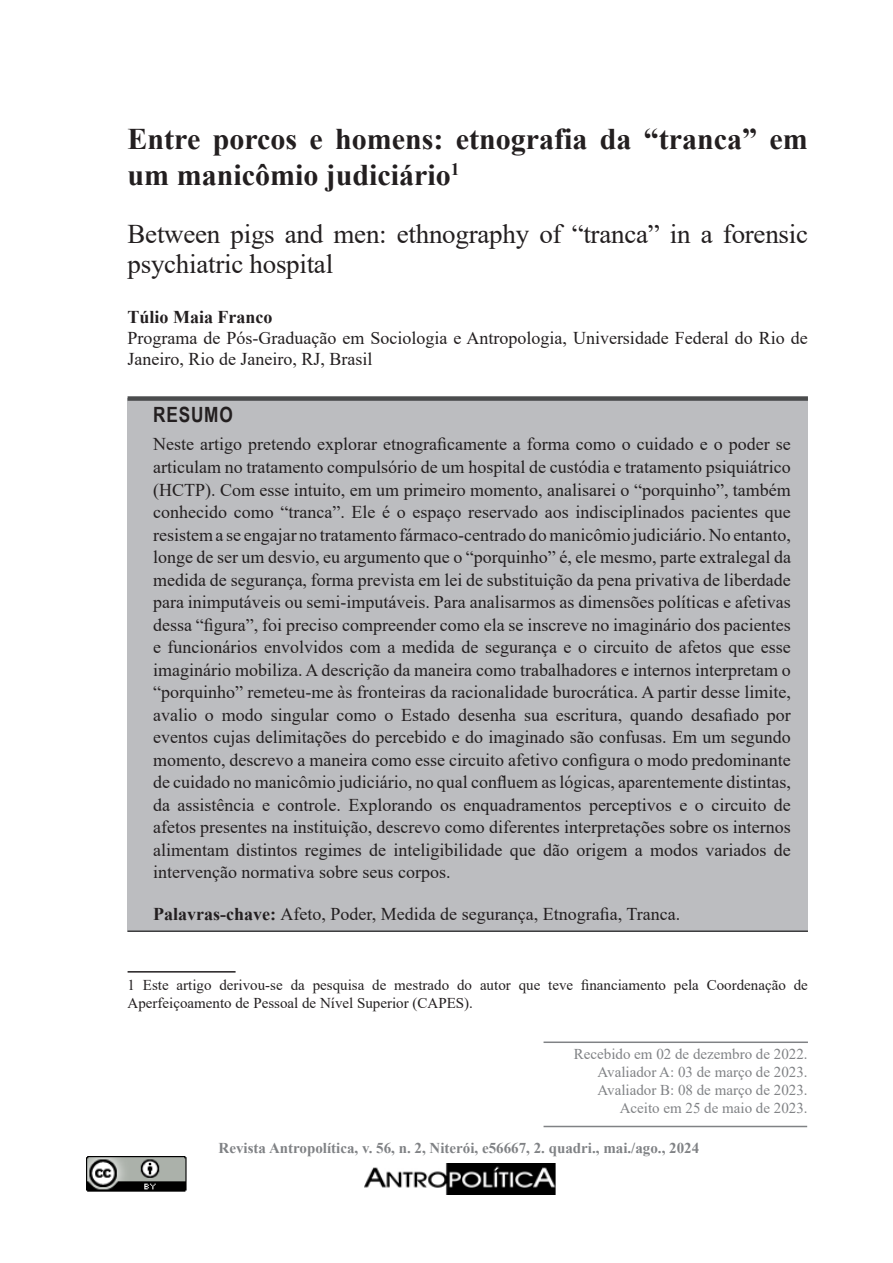
<style>
.page{position:relative;width:893px;height:1263px;background:#fff}
.page>*{position:absolute;margin:0;border:0;box-sizing:border-box;transform-origin:0 0}
.Tìtulo_do_artigo{font:700 30px/36px "Times New Roman";color:#231f20}
.t1{font:27px/30px "Times New Roman";letter-spacing:-.01em;color:#231f20}
.t2{font:700 21px "Arial Narrow";letter-spacing:.04em;color:#231f20}
._1_NORMAL_ANTROPOLÍT{font:18px/22.5px "Times New Roman";color:#231f20}
._1_NORMAL_ANTROPOLÍT-2{font:700 18px "Times New Roman";color:#231f20}
.t3{font:15px/18px "Times New Roman";color:#231f20}
.t4{font:15px "Times New Roman";color:#808285}
.t5{font:700 15px "Times New Roman";color:#808285}
.s1{font-weight:700}
</style>
<div class="page">
<img style="left:87px;top:1156px;width:100px;height:36px">
<img style="left:364px;top:1164px;width:192px;height:30px">
<div style="left:128px;top:398px;width:680px;height:534px;background:#bcbdc0"></div>
<hr style="left:128px;top:971px;width:108px;height:1px;background:#231f20">
<div style="left:128px;top:396px;width:680px;height:5px;background:#4b4c4d"></div>
<hr style="left:544px;top:1041px;width:264px;height:2px;background:#808285">
<hr style="left:544px;top:1126px;width:263px;height:1px;background:#808285">
<hr style="left:128px;top:930px;width:680px;height:2px;background:#3e3e3f">
<p class="Tìtulo_do_artigo" style="left:128px;top:120px;width:682px">Entre porcos e homens: etnografia da “tranca” em um manicômio judiciário<sup>1</sup></p>
<p class="t1" style="left:128px;top:219px;width:682px">Between pigs and men: ethnography of “tranca” in a forensic psychiatric hospital</p>
<p class="_1_NORMAL_ANTROPOLÍT-2" style="left:128px;top:304px;width:147px">Túlio Maia Franco</p>
<p class="_1_NORMAL_ANTROPOLÍT" style="left:128px;top:327px;width:682px;line-height:21px">Programa de Pós-Graduação em Sociologia e Antropologia, Universidade Federal do Rio de<br>Janeiro, Rio de Janeiro, RJ, Brasil</p>
<p class="t2" style="left:153px;top:399px;width:81px">RESUMO</p>
<p class="_1_NORMAL_ANTROPOLÍT" style="left:153px;top:433px;width:639px;text-align:justify">Neste artigo pretendo explorar etnograficamente a forma como o cuidado e o poder se articulam no tratamento compulsório de um hospital de custódia e tratamento psiquiátrico (HCTP). Com esse intuito, em um primeiro momento, analisarei o “porquinho”, também conhecido como “tranca”. Ele é o espaço reservado aos indisciplinados pacientes que resistem a se engajar no tratamento fármaco-centrado do manicômio judiciário. No entanto, longe de ser um desvio, eu argumento que o “porquinho” é, ele mesmo, parte extralegal da medida de segurança, forma prevista em lei de substituição da pena privativa de liberdade para inimputáveis ou semi-imputáveis. Para analisarmos as dimensões políticas e afetivas dessa “figura”, foi preciso compreender como ela se inscreve no imaginário dos pacientes e funcionários envolvidos com a medida de segurança e o circuito de afetos que esse imaginário mobiliza. A descrição da maneira como trabalhadores e internos interpretam o “porquinho” remeteu-me às fronteiras da racionalidade burocrática. A partir desse limite, avalio o modo singular como o Estado desenha sua escritura, quando desafiado por eventos cujas delimitações do percebido e do imaginado são confusas. Em um segundo momento, descrevo a maneira como esse circuito afetivo configura o modo predominante de cuidado no manicômio judiciário, no qual confluem as lógicas, aparentemente distintas, da assistência e controle. Explorando os enquadramentos perceptivos e o circuito de afetos presentes na instituição, descrevo como diferentes interpretações sobre os internos alimentam distintos regimes de inteligibilidade que dão origem a modos variados de intervenção normativa sobre seus corpos.</p>
<p class="_1_NORMAL_ANTROPOLÍT" style="left:153px;top:902px;width:529px"><span class="s1">Palavras-chave:</span> Afeto, Poder, Medida de segurança, Etnografia, Tranca.</p>
<p class="t3" style="left:128px;top:975px;width:682px">1 Este artigo derivou-se da pesquisa de mestrado do autor que teve financiamento pela Coordenação de<br>Aperfeiçoamento de Pessoal de Nível Superior (CAPES).</p>
<p class="t4" style="left:574px;top:1043px;width:235px">Recebido em 02 de dezembro de 2022.</p>
<p class="t4" style="left:597px;top:1061px;width:212px">Avaliador A: 03 de março de 2023.</p>
<p class="t4" style="left:597px;top:1079px;width:212px">Avaliador B: 08 de março de 2023.</p>
<p class="t4" style="left:620px;top:1097px;width:189px">Aceito em 25 de maio de 2023.</p>
<p class="t5" style="left:219px;top:1137px;width:482px">Revista Antropolítica, v. 56, n. 2, Niterói, e56667, 2. quadri., mai./ago., 2024</p>
</div>
